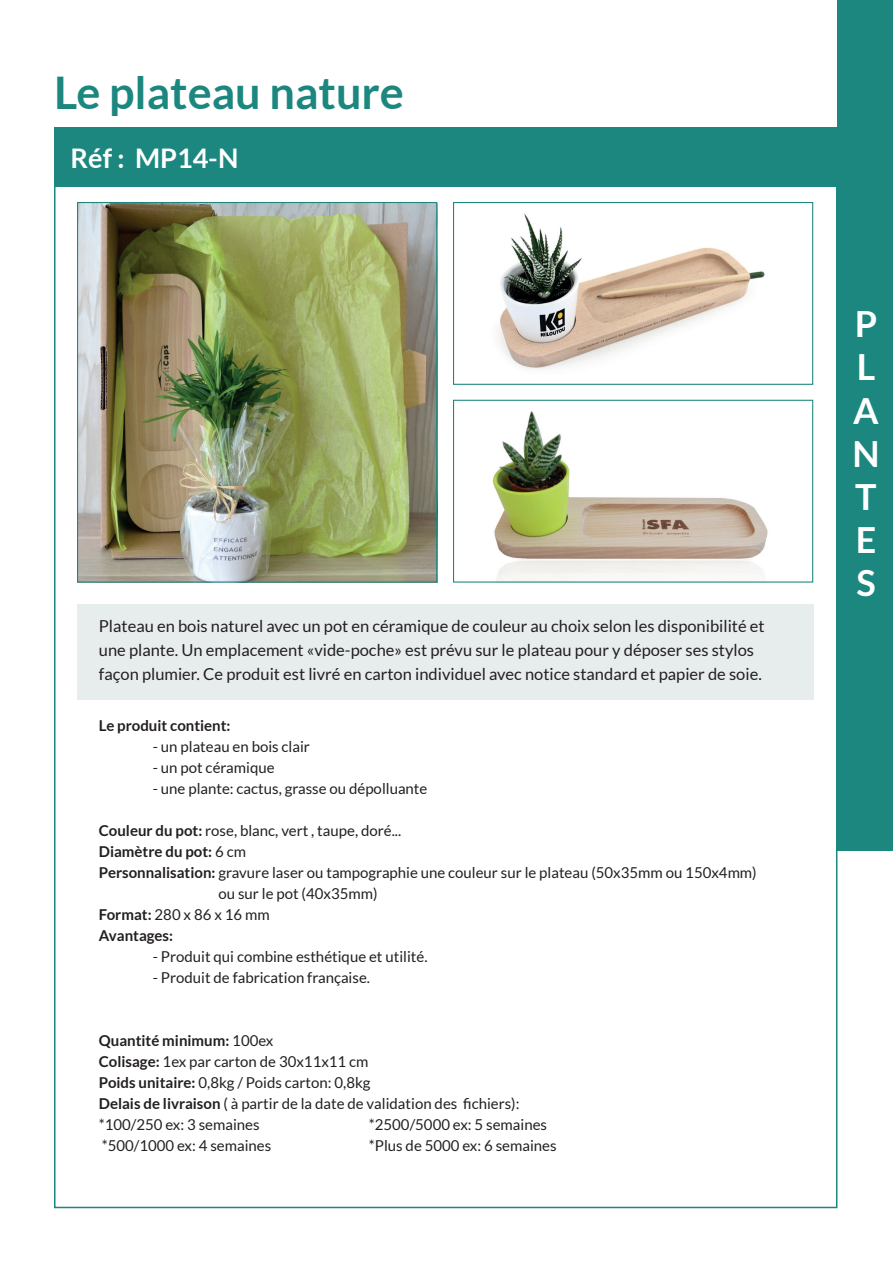
<style>
.page{position:relative;width:893px;height:1263px;background:#fff}
.page>*{position:absolute;margin:0;border:0;box-sizing:border-box;transform-origin:0 0}
.t1{font:700 45px "Lato";color:#1b877f}
.t2{font:700 36px/43.2px "Lato";color:#fff;text-align:justify}
.t3{font:700 27px "Lato";color:#fff}
.t4{font:16.5px/24px "Lato";color:#231f20}
.t5{font:15px/21px "Lato";color:#231f20}
.t6{font:700 15px "Lato";color:#231f20}
.s1{font-weight:700}
.s2{font-weight:400}
</style>
<div class="page">
<div style="left:54px;top:128px;width:784px;height:59px;background:#1b877f"></div>
<div style="left:837px;top:0;width:56px;height:850px;background:#1b877f"></div>
<div style="left:77px;top:604px;width:736px;height:95px;background:#e6edec"></div>
<img style="left:79px;top:204px;width:356px;height:377px">
<img style="left:498px;top:214px;width:267px;height:155px">
<img style="left:492px;top:411px;width:276px;height:170px">
<div style="left:77px;top:202px;width:360px;height:381px;border:1px solid #1b877f"></div>
<div style="left:453px;top:202px;width:360px;height:183px;border:1px solid #1b877f"></div>
<div style="left:453px;top:400px;width:360px;height:183px;border:1px solid #1b877f"></div>
<h1 class="t1" style="left:54px;top:67px;width:351px">Le plateau nature</h1>
<h3 class="t3" style="left:71px;top:143px;width:169px">Réf : MP14-N</h3>
<p class="t4" style="left:99px;top:613px;width:667px">Plateau en bois naturel avec un pot en céramique de couleur au choix selon les disponibilité et une plante. Un emplacement «vide-poche» est prévu sur le plateau pour y déposer ses stylos façon plumier. Ce produit est livré en carton individuel avec notice standard et papier de soie.</p>
<p class="t6" style="left:99px;top:717px;width:133px">Le produit contient:</p>
<p class="t5" style="left:153px;top:736px;width:159px">- un plateau en bois clair</p>
<p class="t5" style="left:153px;top:757px;width:123px">- un pot céramique</p>
<p class="t5" style="left:153px;top:778px;width:276px">- une plante: cactus, grasse ou dépolluante</p>
<p class="t5" style="left:99px;top:820px;width:304px"><span class="s1">Couleur du pot:</span> rose, blanc, vert , taupe, doré...</p>
<p class="t6" style="left:99px;top:843px;width:149px">Diamètre du pot: <span class="s2">6 cm</span></p>
<p class="t5" style="left:99px;top:862px;width:659px"><span class="s1">Personnalisation:</span> gravure laser ou tampographie une couleur sur le plateau (50x35mm ou 150x4mm)</p>
<p class="t5" style="left:218px;top:883px;width:161px">ou sur le pot (40x35mm)</p>
<p class="t5" style="left:99px;top:904px;width:172px"><span class="s1">Format:</span> 280 x 86 x 16 mm</p>
<p class="t6" style="left:99px;top:927px;width:76px">Avantages:</p>
<p class="t5" style="left:153px;top:946px;width:276px">- Produit qui combine esthétique et utilité.</p>
<p class="t5" style="left:153px;top:967px;width:219px">- Produit de fabrication française.</p>
<p class="t5" style="left:99px;top:1030px;width:422px"><span class="s1">Quantité minimum:</span> 100ex<br><span class="s1">Colisage:</span> 1ex par carton de 30x11x11 cm<br><span class="s1">Poids unitaire:</span> 0,8kg / Poids carton: 0,8kg<br><span class="s1">Delais de livraison</span> ( à partir de la date de validation des fichiers): *100/250 ex: 3 semaines</p>
<p class="t5" style="left:369px;top:1114px;width:180px">*2500/5000 ex: 5 semaines</p>
<p class="t5" style="left:102px;top:1135px;width:171px">*500/1000 ex: 4 semaines</p>
<p class="t5" style="left:369px;top:1135px;width:189px">*Plus de 5000 ex: 6 semaines</p>
<h2 class="t2" style="left:852px;top:302px;width:29px">P L A N T E S</h2>
</div>
